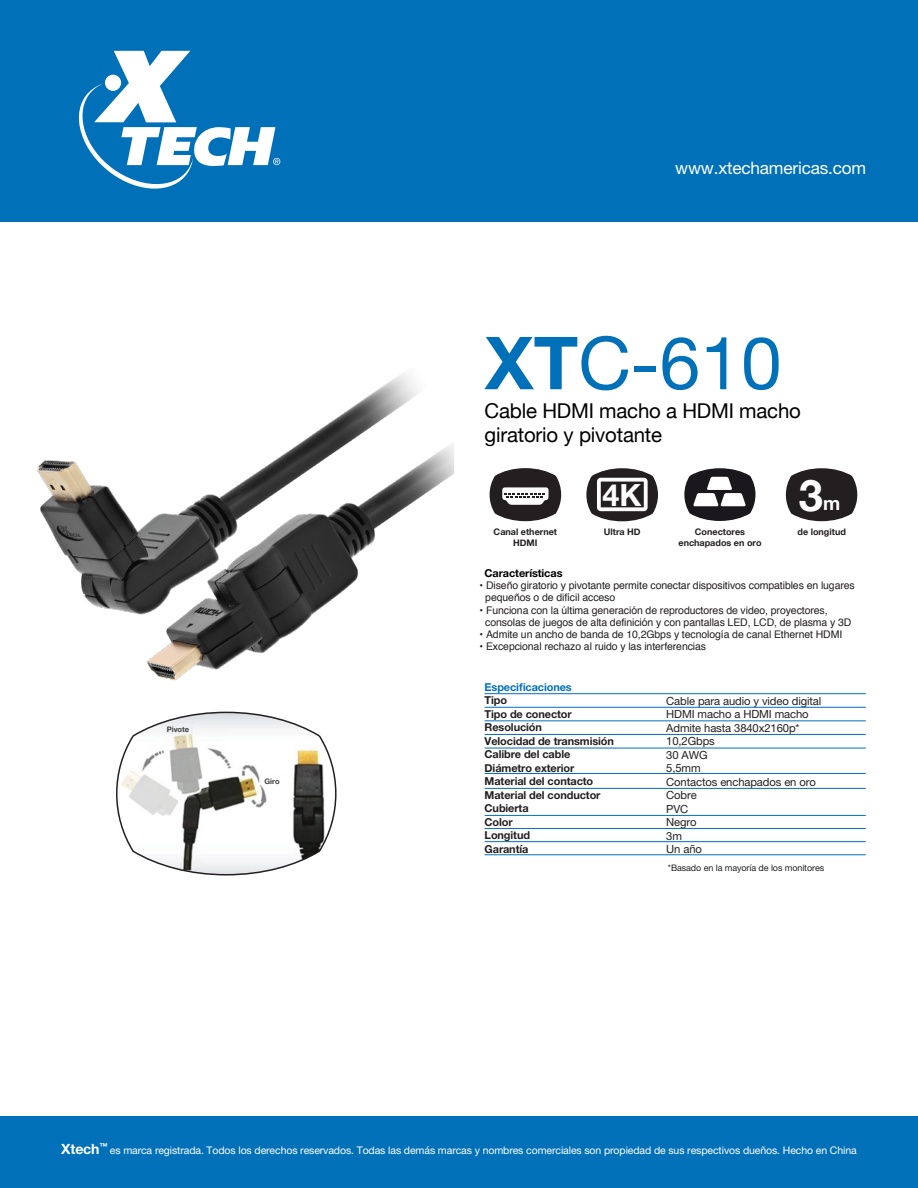
<style>
.page{position:relative;width:918px;height:1188px;background:#fff}
.page>*{position:absolute;margin:0;border:0;box-sizing:border-box;transform-origin:0 0}
.t1{font:73.2px "Helvetica Neue";color:#0071b9}
.t2{font:700 43.5px "Helvetica Neue";color:#fff}
.t3{font:700 30.45px "Helvetica Neue";color:#fff}
.t4{font:20.4px/24.2px "Helvetica Neue";letter-spacing:-.01em;color:#000}
.t5{font:700 18.9px "Helvetica Neue";color:#fff}
.t6{font:17.25px "Helvetica Neue LT Pro";letter-spacing:-.01em;color:#fff}
.t7{font:11.25px/13.5px "Helvetica Neue LT Pro";letter-spacing:-.01em;color:#231f20}
.t8{font:700 10.95px/13.5px "Helvetica Neue LT Pro";letter-spacing:-.01em;color:#231f20}
.t9{font:700 10.95px "Helvetica Neue LT Pro";letter-spacing:-.01em;color:#0071b9}
.t10{font:700 10.95px "Helvetica Neue LT Pro";letter-spacing:-.01em;color:#000}
.t11{font:10.5px/12.3px "Helvetica";letter-spacing:-.01em;color:#231f20}
.t12{font:10.5px "Helvetica Neue LT Pro";letter-spacing:-.01em;color:#fff}
.t13{font:700 9px/10.8px "Helvetica Neue";color:#231f20;text-align:center}
.t14{font:9px "Helvetica Neue LT Pro";letter-spacing:-.01em;color:#231f20}
.t15{font:700 7.5px "Helvetica Neue";color:#414042}
.s1{font-weight:700}
.s2{font-weight:700;font-size:14.1px}
</style>
<div class="page">
<svg style="left:586px;top:468px;width:72px;height:53px"></svg>
<svg style="left:490px;top:468px;width:71px;height:53px"></svg>
<div style="left:0;top:0;width:918px;height:222px;background:#0071b9"></div>
<svg style="left:78px;top:51px;width:202px;height:138px"></svg>
<hr style="left:485px;top:721px;width:381px;height:1px;background:#0071b9">
<hr style="left:485px;top:693px;width:381px;height:1px;background:#0071b9">
<hr style="left:485px;top:748px;width:381px;height:1px;background:#0071b9">
<hr style="left:485px;top:734px;width:381px;height:1px;background:#0071b9">
<hr style="left:485px;top:707px;width:381px;height:1px;background:#0071b9">
<hr style="left:485px;top:773px;width:381px;height:1px;background:#0071b9">
<hr style="left:485px;top:815px;width:381px;height:1px;background:#0071b9">
<hr style="left:485px;top:788px;width:381px;height:1px;background:#0071b9">
<hr style="left:485px;top:841px;width:381px;height:1px;background:#0071b9">
<hr style="left:485px;top:855px;width:381px;height:1px;background:#0071b9">
<hr style="left:485px;top:828px;width:381px;height:1px;background:#0071b9">
<div style="left:0;top:1116px;width:918px;height:72px;background:#0071b9"></div>
<img style="left:37px;top:373px;width:417px;height:308px">
<svg style="left:116px;top:711px;width:221px;height:165px"></svg>
<svg style="left:684px;top:468px;width:71px;height:53px"></svg>
<div style="left:166px;top:725px;width:27px;height:9px;background:#eff0f2"></div>
<div style="left:262px;top:776px;width:27px;height:9px;background:#fff"></div>
<svg style="left:786px;top:468px;width:71px;height:53px;background:#444141"></svg>
<h3 class="t6" style="left:675px;top:157px;width:193px">www.xtechamericas.com</h3>
<h1 class="t1" style="left:485px;top:310px;width:298px"><span class="s1">XT</span>C-610</h1>
<h3 class="t4" style="left:485px;top:400px;width:318px">Cable HDMI macho a HDMI macho giratorio y pivotante</h3>
<p class="t13" style="left:494px;top:526px;width:65px">Canal ethernet<br>HDMI</p>
<p class="t10" style="left:485px;top:567px;width:79px">Características</p>
<h3 class="t3" style="left:603px;top:471px;width:40px">4K</h3>
<p class="t13" style="left:604px;top:526px;width:38px">Ultra HD</p>
<p class="t13" style="left:678px;top:527px;width:85px">Conectores enchapados en oro</p>
<h2 class="t2" style="left:799px;top:461px;width:26px">3</h2>
<h3 class="t5" style="left:823px;top:489px;width:19px">m</h3>
<p class="t13" style="left:798px;top:526px;width:50px">de longitud</p>
<p class="t15" style="left:167px;top:723px;width:24px">Pivote</p>
<p class="t15" style="left:264px;top:775px;width:17px">Giro</p>
<p class="t11" style="left:485px;top:580px;width:371px;text-indent:-6px">• Diseño giratorio y pivotante permite conectar dispositivos compatibles en lugares pequeños o de difícil acceso</p>
<p class="t11" style="left:485px;top:604px;width:368px;text-indent:-6px">• Funciona con la última generación de reproductores de video, proyectores, consolas de juegos de alta definición y con pantallas LED, LCD, de plasma y 3D</p>
<p class="t11" style="left:480px;top:629px;width:364px">• Admite un ancho de banda de 10,2Gbps y tecnología de canal Ethernet HDMI</p>
<p class="t11" style="left:480px;top:641px;width:228px">• Excepcional rechazo al ruido y las interferencias</p>
<p class="t9" style="left:485px;top:680px;width:89px">Especificaciones</p>
<p class="t8" style="left:485px;top:693px;width:131px">Tipo<br>Tipo de conector<br>Resolución<br>Velocidad de transmisión<br>Calibre del cable<br>Diámetro exterior<br>Material del contacto<br>Material del conductor<br>Cubierta<br>Color<br>Longitud<br>Garantía</p>
<p class="t7" style="left:666px;top:694px;width:157px">Cable para audio y video digital<br>HDMI macho a HDMI macho<br>Admite hasta 3840x2160p*<br>10,2Gbps<br>30 AWG<br>5,5mm<br>Contactos enchapados en oro<br>Cobre<br>PVC<br>Negro<br>3m<br>Un año</p>
<p class="t14" style="left:668px;top:863px;width:158px">*Basado en la mayoría de los monitores</p>
<p class="t12" style="left:61px;top:1144px;width:797px"><span class="s2">Xtech</span><sup>™</sup> es marca registrada. Todos los derechos reservados. Todas las demás marcas y nombres comerciales son propiedad de sus respectivos dueños. Hecho en China</p>
</div>
